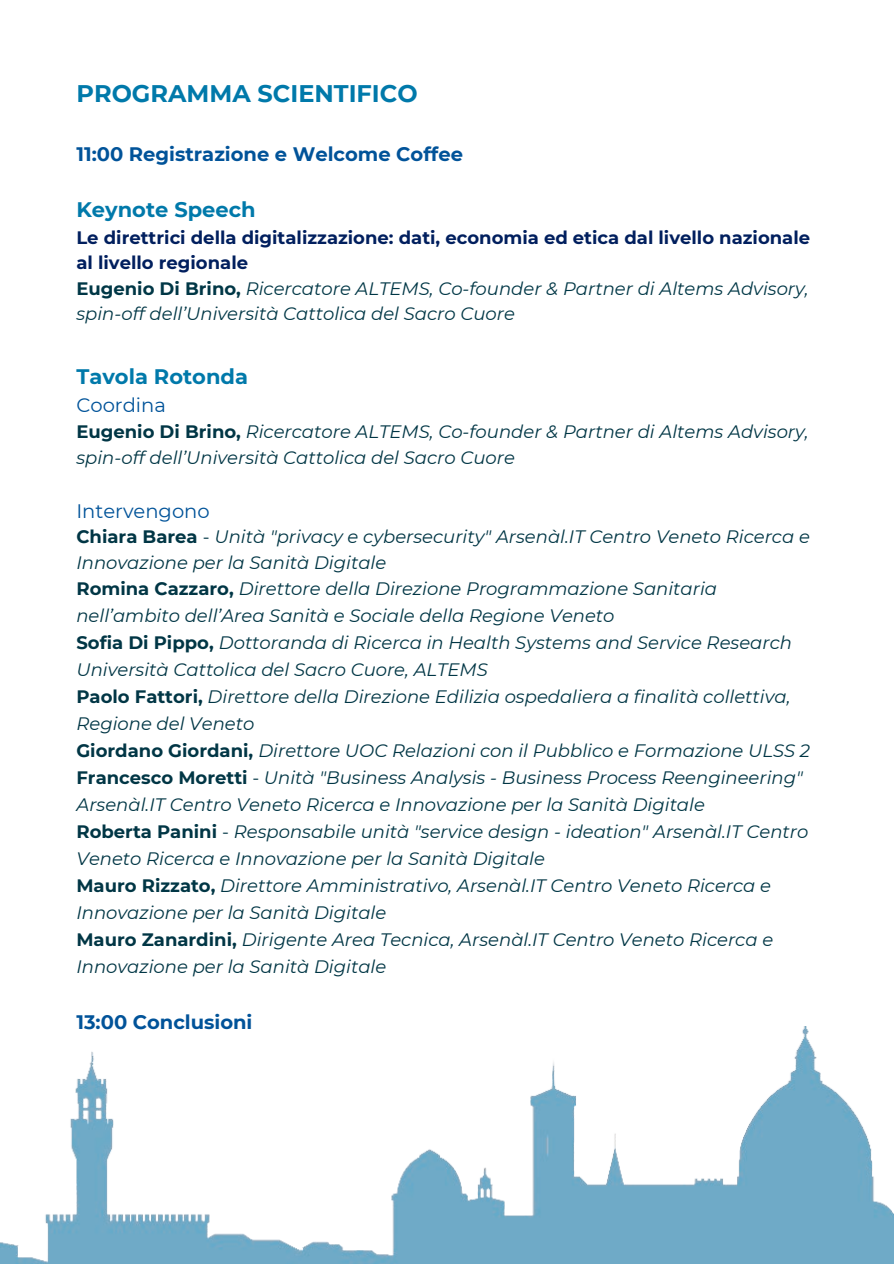
<style>
.page{position:relative;width:894px;height:1264px;background:#fff}
.page>*{position:absolute;margin:0;border:0;box-sizing:border-box;transform-origin:0 0}
.t1{font:700 24px "Montserrat";color:#0079aa}
.t2{font:700 21px "Montserrat";color:#0079aa}
.t3{font:700 19.5px "Montserrat";color:#015399}
.t4{font:19.5px "Montserrat";color:#015399}
.t5{font:italic 18px/27px "Montserrat";color:#013645}
.t6{font:italic 18px/25.5px "Montserrat";color:#003746}
.s1{font-weight:700;font-style:normal;color:#011f5e}
.s2{font-weight:700;font-style:normal}
.s3{font-style:normal}
</style>
<div class="page">
<img style="left:0;top:1026px;width:893px;height:237px">
<h1 class="t1" style="left:76px;top:79px;width:342px">PROGRAMMA SCIENTIFICO</h1>
<h2 class="t3" style="left:76px;top:142px;width:388px">11:00 Registrazione e Welcome Coffee</h2>
<p class="t2" style="left:76px;top:197px;width:181px">Keynote Speech</p>
<p class="t6" style="left:76px;top:225px;width:735px"><span class="s1">Le direttrici della digitalizzazione: dati, economia ed etica dal livello nazionale al livello regionale<br></span><span class="s2">Eugenio Di Brino,</span> Ricercatore ALTEMS, Co-founder &amp; Partner di Altems Advisory, spin-off dell’Università Cattolica del Sacro Cuore</p>
<p class="t2" style="left:76px;top:363px;width:173px">Tavola Rotonda</p>
<p class="t4" style="left:76px;top:393px;width:91px">Coordina</p>
<p class="t5" style="left:76px;top:418px;width:733px;line-height:25.8px"><span class="s2">Eugenio Di Brino,</span> Ricercatore ALTEMS, Co-founder &amp; Partner di Altems Advisory, spin-off dell’Università Cattolica del Sacro Cuore</p>
<p class="t4" style="left:76px;top:498px;width:135px">Intervengono</p>
<p class="t5" style="left:76px;top:524px;width:734px;line-height:25.8px"><span class="s2">Chiara Barea</span> <span class="s3">-</span> Unità "privacy e cybersecurity" Arsenàl.IT Centro Veneto Ricerca e<br>Innovazione per la Sanità Digitale</p>
<p class="t5" style="left:76px;top:575px;width:642px"><span class="s2">Romina Cazzaro,</span> Direttore della Direzione Programmazione Sanitaria nell’ambito dell’Area Sanità e Sociale della Regione Veneto</p>
<p class="t5" style="left:76px;top:629px;width:716px"><span class="s2">Sofia Di Pippo,</span> Dottoranda di Ricerca in Health Systems and Service Research<br>Università Cattolica del Sacro Cuore, ALTEMS</p>
<p class="t5" style="left:76px;top:683px;width:715px"><span class="s2">Paolo Fattori,</span> Direttore della Direzione Edilizia ospedaliera a finalità collettiva,<br>Regione del Veneto</p>
<p class="t5" style="left:76px;top:737px;width:735px"><span class="s2">Giordano Giordani,</span> Direttore UOC Relazioni con il Pubblico e Formazione ULSS 2</p>
<p class="t5" style="left:76px;top:764px;width:727px"><span class="s2">Francesco Moretti</span> <span class="s3">-</span> Unità "Business Analysis - Business Process Reengineering"<br>Arsenàl.IT Centro Veneto Ricerca e Innovazione per la Sanità Digitale</p>
<p class="t5" style="left:76px;top:818px;width:733px"><span class="s2">Roberta Panini</span> <span class="s3">-</span> Responsabile unità "service design - ideation" Arsenàl.IT Centro<br>Veneto Ricerca e Innovazione per la Sanità Digitale</p>
<p class="t5" style="left:76px;top:872px;width:696px"><span class="s2">Mauro Rizzato,</span> Direttore Amministrativo, Arsenàl.IT Centro Veneto Ricerca e<br>Innovazione per la Sanità Digitale</p>
<p class="t5" style="left:76px;top:926px;width:698px"><span class="s2">Mauro Zanardini,</span> Dirigente Area Tecnica, Arsenàl.IT Centro Veneto Ricerca e<br>Innovazione per la Sanità Digitale</p>
<h2 class="t3" style="left:76px;top:1009px;width:177px">13:00 Conclusioni</h2>
</div>
